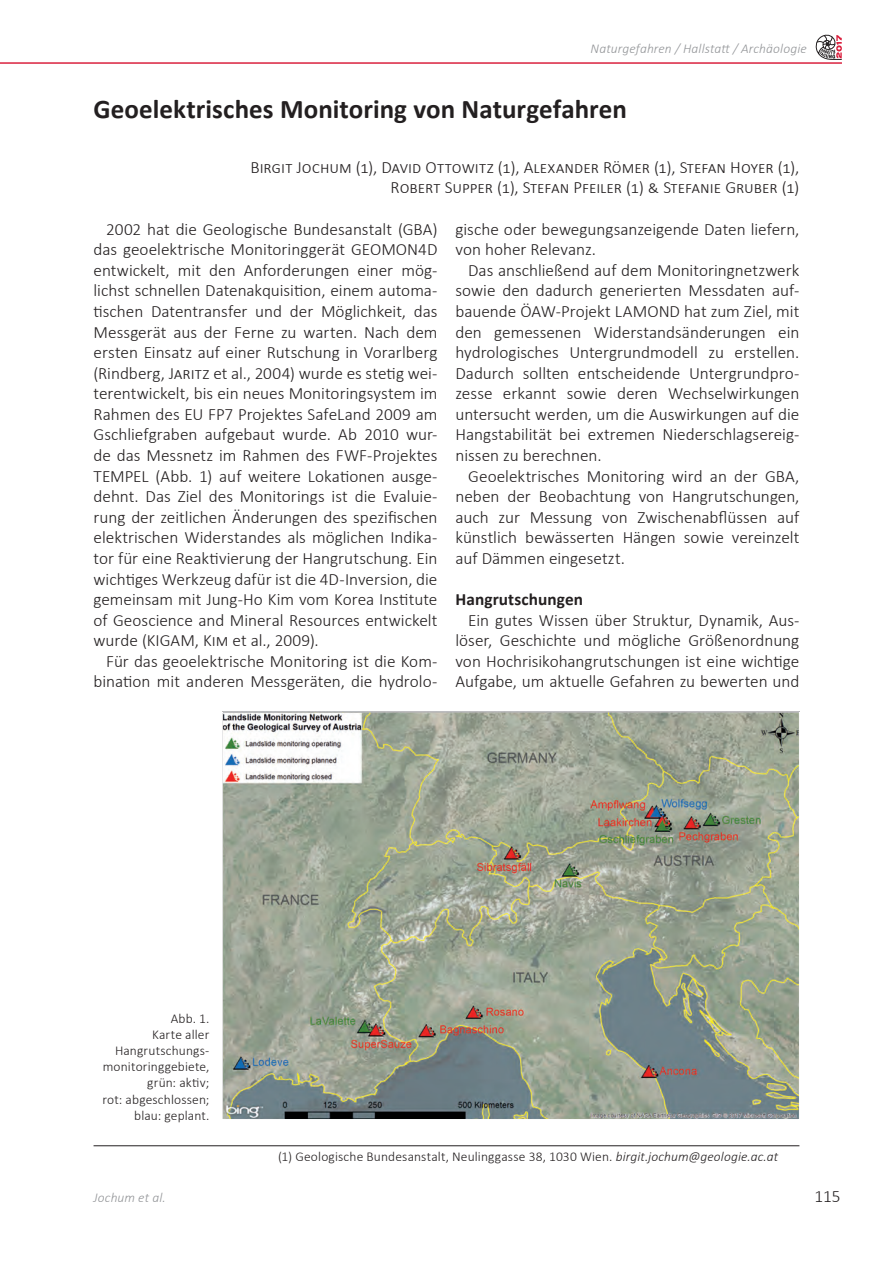
<style>
.page{position:relative;width:893px;height:1263px;background:#fff}
.page>*{position:absolute;margin:0;border:0;box-sizing:border-box;transform-origin:0 0}
.Titel_1_ÜS{font:700 27px "Calibri";color:#231f20}
.Lauftext__Standard{font:300 17.25px/20.5px "Calibri";letter-spacing:-.005em;color:#231f20;text-align:justify}
.Autor{font:300 17.25px/20.5px "Calibri";letter-spacing:-.005em;color:#231f20;text-align:right}
.Zwischentitel_2_ÜS{font:700 17.25px "Calibri";letter-spacing:.005em;color:#231f20}
.Bildunterschrift{font:300 13.5px/16.2px "Calibri";letter-spacing:.01em;color:#231f20;text-align:right}
.Autor-Adress-Fußnote{font:300 13.5px "Calibri";letter-spacing:.01em;color:#231f20}
.Kopfzeilen{font:italic 300 13.5px "Calibri";letter-spacing:.01em;color:#939598}
.s1{font-style:italic}
</style>
<div class="page">
<hr style="left:0;top:62px;width:842px;height:2px;background:#da1f3d">
<svg style="left:815px;top:34px;width:27px;height:26px"></svg>
<hr style="left:94px;top:1145px;width:705px;height:1px;background:#231f20">
<img style="left:224px;top:714px;width:574px;height:404px">
<p class="Kopfzeilen" style="left:591px;top:40px;width:218px">Naturgefahren / Hallstatt / Archäologie</p>
<p class="Titel_1_ÜS" style="left:94px;top:90px;width:535px">Geoelektrisches Monitoring von Naturgefahren</p>
<p class="Autor" style="left:250px;top:157px;width:551px">Birgit Jochum (1), David Ottowitz (1), Alexander Römer (1), Stefan Hoyer (1),<br>Robert Supper (1), Stefan Pfeiler (1) &amp; Stefanie Gruber (1)</p>
<p class="Lauftext__Standard" style="left:94px;top:218px;width:345px;text-indent:13px">2002 hat die Geologische Bundesanstalt (GBA) das geoelektrische Monitoringgerät GEOMON4D entwickelt, mit den Anforderungen einer mög&shy;lichst schnellen Datenakquisition, einem automa&shy;tischen Datentransfer und der Möglichkeit, das Messgerät aus der Ferne zu warten. Nach dem ersten Einsatz auf einer Rutschung in Vorarlberg (Rindberg, Jaritz et al., 2004) wurde es stetig wei&shy;terentwickelt, bis ein neues Monitoringsystem im Rahmen des EU FP7 Projektes SafeLand 2009 am Gschliefgraben aufgebaut wurde. Ab 2010 wur&shy;de das Messnetz im Rahmen des FWF-Projektes TEMPEL (Abb. 1) auf weitere Lokationen ausge&shy;dehnt. Das Ziel des Monitorings ist die Evaluie&shy;rung der zeitlichen Änderungen des spezifischen elektrischen Widerstandes als möglichen Indika&shy;tor für eine Reaktivierung der Hangrutschung. Ein wichtiges Werkzeug dafür ist die 4D-Inversion, die gemeinsam mit Jung-Ho Kim vom Korea Institute of Geoscience and Mineral Resources entwickelt wurde (KIGAM, Kim et al., 2009).</p>
<p class="Lauftext__Standard" style="left:94px;top:651px;width:345px;text-align:right">Für das geoelektrische Monitoring ist die Kom&shy;bination mit anderen Messgeräten, die hydrolo-</p>
<p class="Lauftext__Standard" style="left:455px;top:218px;width:345px">gische oder bewegungsanzeigende Daten liefern, von hoher Relevanz.</p>
<p class="Lauftext__Standard" style="left:455px;top:260px;width:345px;text-indent:13px">Das anschließend auf dem Monitoringnetzwerk sowie den dadurch generierten Messdaten auf&shy;bauende ÖAW-Projekt LAMOND hat zum Ziel, mit den gemessenen Widerstandsänderungen ein hydrologisches Untergrundmodell zu erstellen.<br>Dadurch sollten entscheidende Untergrundpro&shy;zesse erkannt sowie deren Wechselwirkungen untersucht werden, um die Auswirkungen auf die Hangstabilität bei extremen Niederschlagsereig&shy;nissen zu berechnen.</p>
<p class="Lauftext__Standard" style="left:455px;top:465px;width:346px;text-indent:13px">Geoelektrisches Monitoring wird an der GBA, neben der Beobachtung von Hangrutschungen, auch zur Messung von Zwischenabflüssen auf künstlich bewässerten Hängen sowie vereinzelt auf Dämmen eingesetzt.</p>
<p class="Zwischentitel_2_ÜS" style="left:455px;top:587px;width:129px">Hangrutschungen</p>
<p class="Lauftext__Standard" style="left:455px;top:609px;width:345px;text-indent:13px">Ein gutes Wissen über Struktur, Dynamik, Aus&shy;löser, Geschichte und mögliche Größenordnung von Hochrisikohangrutschungen ist eine wichtige Aufgabe, um aktuelle Gefahren zu bewerten und</p>
<p class="Bildunterschrift" style="left:171px;top:1010px;width:40px">Abb. 1.</p>
<p class="Bildunterschrift" style="left:102px;top:1026px;width:108px">Karte aller<br>Hangrutschungs&shy;monitoringgebiete, grün: aktiv;<br>rot: abgeschlossen; blau: geplant.</p>
<p class="Autor-Adress-Fußnote" style="left:278px;top:1148px;width:502px">(1) Geologische Bundesanstalt, Neulinggasse 38, 1030 Wien. <span class="s1">birgit.jochum@geologie.ac.at</span></p>
<p class="Kopfzeilen" style="left:94px;top:1189px;width:74px">Jochum et al.</p>
<p class="Lauftext__Standard" style="left:814px;top:1185px;width:28px">115</p>
</div>
